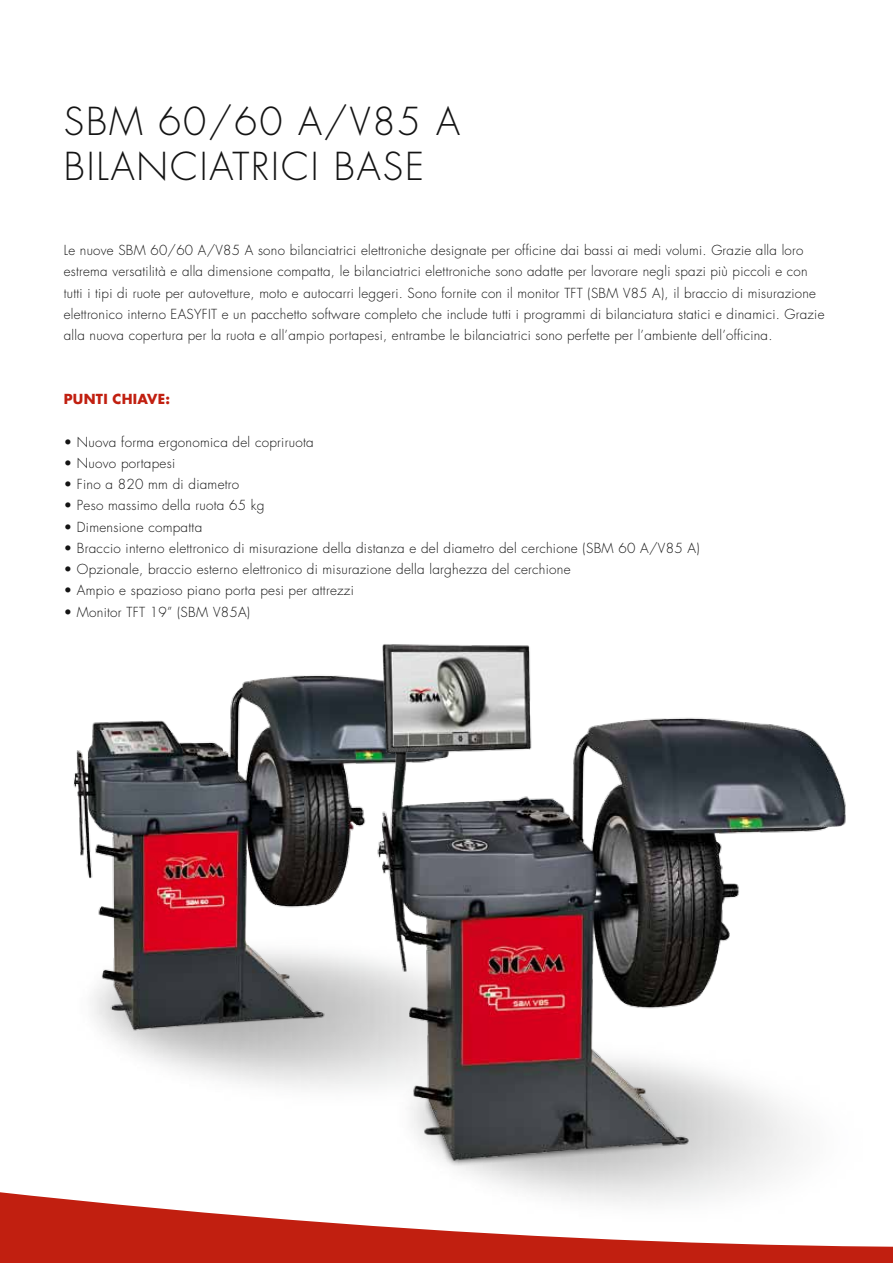
<style>
.page{position:relative;width:893px;height:1263px;background:#fff}
.page>*{position:absolute;margin:0;border:0;box-sizing:border-box;transform-origin:0 0}
.t1{font:300 37.5px/45px "Futura";letter-spacing:.05em;color:#141414}
.t2{font:300 13.5px/21.3px "Futura";letter-spacing:.02em;color:#141414}
.t3{font:700 13.5px "Futura LT Pro";letter-spacing:.02em;color:#c11f10}
</style>
<div class="page">
<img style="left:73px;top:675px;width:297px;height:197px">
<img style="left:370px;top:644px;width:476px;height:228px">
<svg style="left:0;top:872px;width:893px;height:391px"></svg>
<h1 class="t1" style="left:64px;top:99px;width:398px">SBM 60/60 A/V85 A<br>Bi lanciatrici</h1>
<h1 class="t1" style="left:334px;top:144px;width:23px">base</h1>
<p class="t2" style="left:64px;top:240px;width:762px">Le nuove SBM 60/60 A/V85 A sono bilanciatrici elettroniche designate per officine dai bassi ai medi volumi. Grazie alla loro estrema versatilità e alla dimensione compatta, le bilanciatrici elettroniche sono adatte per lavorare negli spazi più piccoli e con tutti i tipi di ruote per autovetture, moto e autocarri leggeri. Sono fornite con il monitor TFT (SBM V85 A), il braccio di misurazione elettronico interno EASYFIT e un pacchetto software completo che include tutti i programmi di bilanciatura statici e dinamici. Grazie alla nuova copertura per la ruota e all’ampio portapesi, entrambe le bilanciatrici sono perfette per l’ambiente dell’officina.</p>
<p class="t3" style="left:64px;top:388px;width:108px">PUNTI CHIAVE:</p>
<p class="t2" style="left:64px;top:431px;width:251px">• Nuova forma ergonomica del copriruota</p>
<p class="t2" style="left:64px;top:452px;width:113px">• Nuovo portapesi</p>
<p class="t2" style="left:64px;top:474px;width:177px">• Fino a 820 mm di diametro</p>
<p class="t2" style="left:64px;top:495px;width:202px">• Peso massimo della ruota 65 kg</p>
<p class="t2" style="left:64px;top:516px;width:140px">• Dimensione compatta</p>
<p class="t2" style="left:64px;top:537px;width:637px">• Braccio interno elettronico di misurazione della distanza e del diametro del cerchione (SBM 60 A/V85 A)</p>
<p class="t2" style="left:64px;top:559px;width:508px">• Opzionale, braccio esterno elettronico di misurazione della larghezza del cerchione</p>
<p class="t2" style="left:64px;top:580px;width:292px">• Ampio e spazioso piano porta pesi per attrezzi</p>
<p class="t2" style="left:64px;top:601px;width:188px">• Monitor TFT 19” (SBM V85A)</p>
</div>
